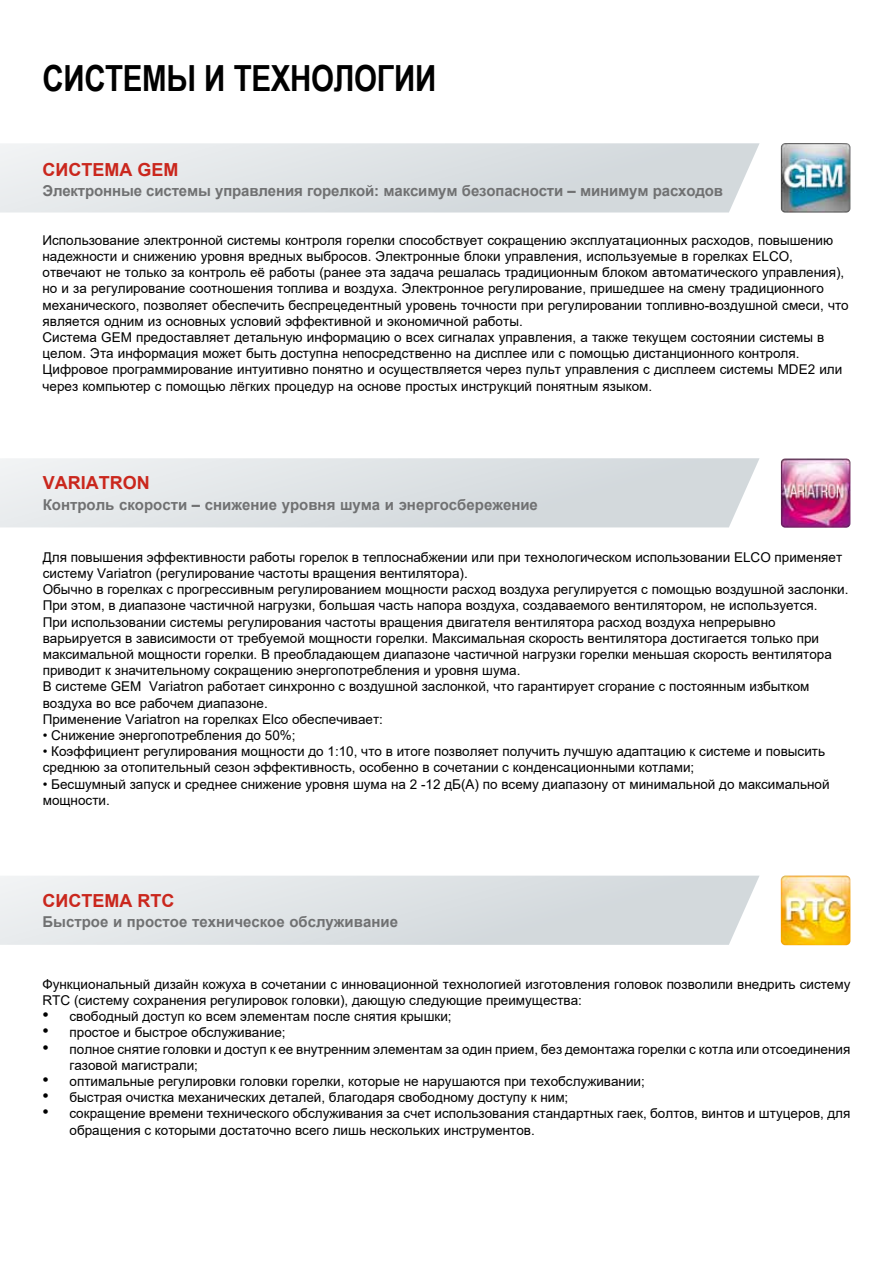
<style>
.page{position:relative;width:893px;height:1263px;background:#fff}
.page>*{position:absolute;margin:0;border:0;box-sizing:border-box;transform-origin:0 0}
.t1{font:700 36px "Arial Narrow";letter-spacing:-.01em;color:#000}
.t2{font:700 18px "Arial";color:#ca271d}
.t3{font:700 15px "Arial";color:#707172}
.t4{font:13.5px/16.2px "Arial";color:#000}
.s1{font-size:18px}
</style>
<div class="page">
<svg style="left:0;top:143px;width:760px;height:69px;background:#dee2e5"></svg>
<svg style="left:0;top:876px;width:759px;height:69px;background:#dee2e5"></svg>
<svg style="left:0;top:458px;width:760px;height:69px;background:#dee2e5"></svg>
<img style="left:781px;top:143px;width:4px;height:70px">
<img style="left:781px;top:876px;width:69px;height:69px">
<img style="left:781px;top:458px;width:69px;height:70px">
<h1 class="t1" style="left:43px;top:51px;width:395px">СИСТЕМЫ И ТЕХНОЛОГИИ</h1>
<h2 class="t2" style="left:43px;top:157px;width:137px">СИСТЕМА GEM</h2>
<p class="t3" style="left:43px;top:181px;width:682px">Электронные системы управления горелкой: максимум безопасности – минимум расходов</p>
<p class="t4" style="left:43px;top:232px;width:808px">Использование электронной системы контроля горелки способствует сокращению эксплуатационных расходов, повышению надежности и снижению уровня вредных выбросов. Электронные блоки управления, используемые в горелках ELCO, отвечают не только за контроль её работы (ранее эта задача решалась традиционным блоком автоматического управления), но и за регулирование соотношения топлива и воздуха. Электронное регулирование, пришедшее на смену традиционного механического, позволяет обеспечить беспрецедентный уровень точности при регулировании топливно-воздушной смеси, что является одним из основных условий эффективной и экономичной работы.<br>Система GEM предоставляет детальную информацию о всех сигналах управления, а также текущем состоянии системы в целом. Эта информация может быть доступна непосредственно на дисплее или с помощью дистанционного контроля.<br>Цифровое программирование интуитивно понятно и осуществляется через пульт управления с дисплеем системы MDE2 или через компьютер с помощью лёгких процедур на основе простых инструкций понятным языком.</p>
<h2 class="t2" style="left:43px;top:470px;width:108px">VARIATRON</h2>
<p class="t3" style="left:43px;top:494px;width:497px">Контроль скорости – снижение уровня шума и энергосбережение</p>
<p class="t4" style="left:43px;top:549px;width:807px">Для повышения эффективности работы горелок в теплоснабжении или при технологическом использовании ELCO применяет систему Variatron (регулирование частоты вращения вентилятора).<br>Обычно в горелках с прогрессивным регулированием мощности расход воздуха регулируется с помощью воздушной заслонки.<br>При этом, в диапазоне частичной нагрузки, большая часть напора воздуха, создаваемого вентилятором, не используется.<br>При использовании системы регулирования частоты вращения двигателя вентилятора расход воздуха непрерывно варьируется в зависимости от требуемой мощности горелки. Максимальная скорость вентилятора достигается только при максимальной мощности горелки. В преобладающем диапазоне частичной нагрузки горелки меньшая скорость вентилятора приводит к значительному сокращению энергопотребления и уровня шума.<br>В системе GEM Variatron работает синхронно с воздушной заслонкой, что гарантирует сгорание с постоянным избытком воздуха во все рабочем диапазоне.<br>Применение Variatron на горелках Elco обеспечивает:</p>
<p class="t4" style="left:43px;top:727px;width:254px">• Снижение энергопотребления до 50%;</p>
<p class="t4" style="left:43px;top:743px;width:784px">• Коэффициент регулирования мощности до 1:10, что в итоге позволяет получить лучшую адаптацию к системе и повысить среднюю за отопительный сезон эффективность, особенно в сочетании с конденсационными котлами;</p>
<p class="t4" style="left:43px;top:776px;width:788px">• Бесшумный запуск и среднее снижение уровня шума на 2 -12 дБ(А) по всему диапазону от минимальной до максимальной мощности.</p>
<h2 class="t2" style="left:43px;top:887px;width:133px">СИСТЕМА RTC</h2>
<p class="t3" style="left:43px;top:911px;width:357px">Быстрое и простое техническое обслуживание</p>
<p class="t4" style="left:43px;top:976px;width:809px">Функциональный дизайн кожуха в сочетании с инновационной технологией изготовления головок позволили внедрить систему<br>RTC (систему сохранения регулировок головки), дающую следующие преимущества:</p>
<p class="t4" style="left:43px;top:1008px;width:411px"><span class="s1">•</span> свободный доступ ко всем элементам после снятия крышки;</p>
<p class="t4" style="left:43px;top:1024px;width:245px"><span class="s1">•</span> простое и быстрое обслуживание;</p>
<p class="t4" style="left:70px;top:1040px;width:782px;text-indent:-27px"><span class="s1">•</span> полное снятие головки и доступ к ее внутренним элементам за один прием, без демонтажа горелки с котла или отсоединения газовой магистрали;</p>
<p class="t4" style="left:43px;top:1073px;width:604px"><span class="s1">•</span> оптимальные регулировки головки горелки, которые не нарушаются при техобслуживании;</p>
<p class="t4" style="left:43px;top:1089px;width:527px"><span class="s1">•</span> быстрая очистка механических деталей, благодаря свободному доступу к ним;</p>
<p class="t4" style="left:70px;top:1105px;width:782px;text-indent:-27px"><span class="s1">•</span> сокращение времени технического обслуживания за счет использования стандартных гаек, болтов, винтов и штуцеров, для обращения с которыми достаточно всего лишь нескольких инструментов.</p>
</div>
